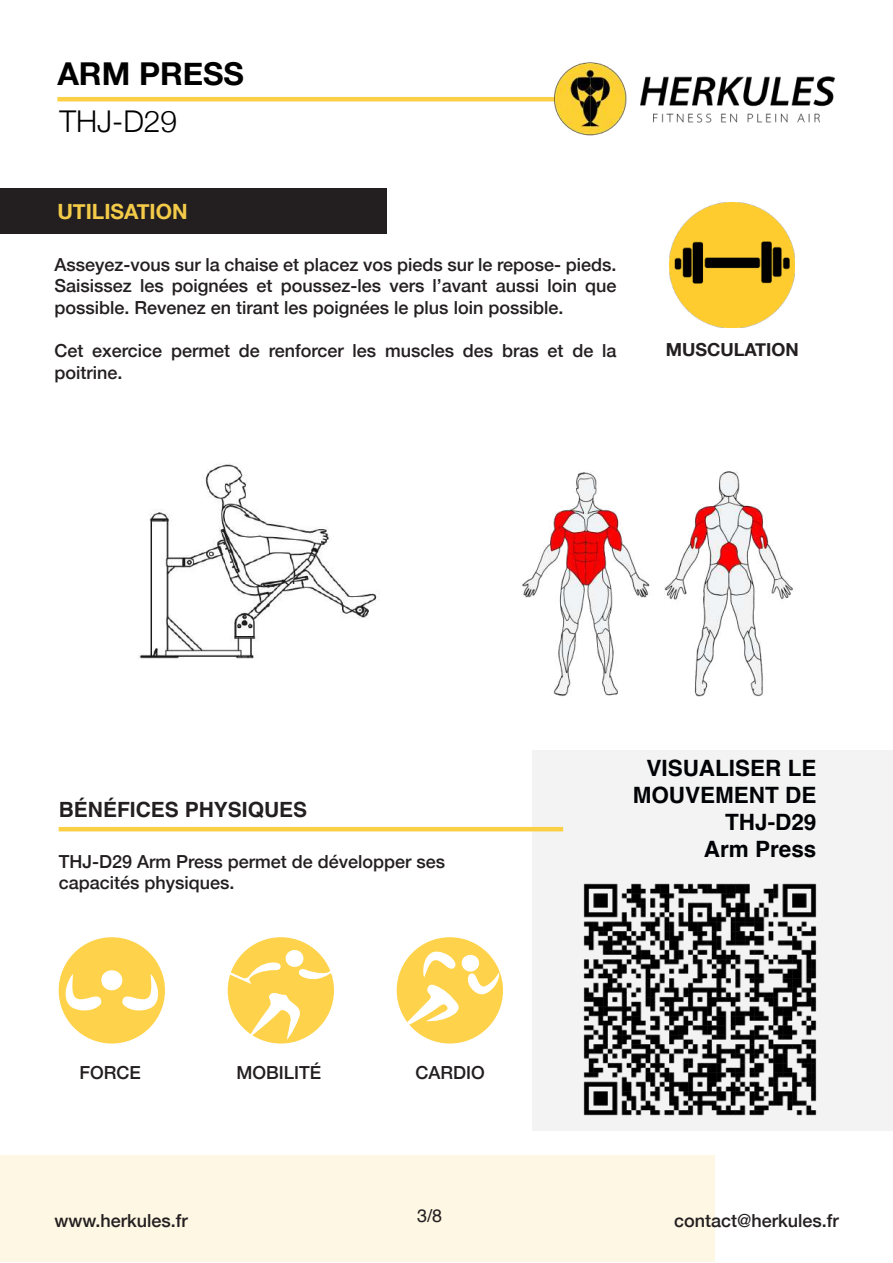
<style>
.page{position:relative;width:893px;height:1263px;background:#fff}
.page>*{position:absolute;margin:0;border:0;box-sizing:border-box;transform-origin:0 0}
.t1{font:700 31.5px "Helvetica Neue";color:#000001}
.t2{font:300 30px "Helvetica Neue";color:#000001}
.t3{font:700 22.5px/27px "Helvetica";color:#010205;text-align:right}
.t4{font:700 21px "Helvetica";color:#231f20}
.t5{font:700 21px "Helvetica Neue";color:#f4cb49}
.t6{font:500 18px/21.6px "Helvetica Neue";color:#231f20}
.t7{font:700 18px "Helvetica Neue";color:#231f20}
.t8{font:18px "Helvetica";color:#231f20}
</style>
<div class="page">
<div style="left:0;top:1156px;width:715px;height:106px;background:#fef7e3"></div>
<div style="left:0;top:188px;width:387px;height:45px;background:#231f20"></div>
<img style="left:138px;top:463px;width:239px;height:196px">
<div style="left:532px;top:750px;width:361px;height:381px;background:#f3f3f3"></div>
<hr style="left:57px;top:97px;width:505px;height:4px;background:#fcd044">
<img style="left:549px;top:62px;width:286px;height:74px">
<img style="left:522px;top:471px;width:271px;height:226px">
<img style="left:583px;top:883px;width:234px;height:233px">
<img style="left:670px;top:202px;width:125px;height:126px">
<hr style="left:59px;top:827px;width:504px;height:4px;background:#fcd044">
<div style="left:59px;top:937px;width:106px;height:106px;background:#fed24a;border-radius:50%"></div>
<div style="left:228px;top:937px;width:106px;height:106px;background:#fed24a;border-radius:50%"></div>
<div style="left:397px;top:937px;width:106px;height:106px;background:#fed24a;border-radius:50%"></div>
<svg style="left:65px;top:974px;width:37px;height:37px"></svg>
<div style="left:101px;top:970px;width:21px;height:20px;background:#fff;border-radius:50%"></div>
<svg style="left:121px;top:974px;width:38px;height:37px"></svg>
<svg style="left:227px;top:962px;width:107px;height:78px"></svg>
<div style="left:285px;top:950px;width:19px;height:17px;background:#fff;border-radius:50%"></div>
<svg style="left:400px;top:984px;width:59px;height:45px"></svg>
<svg style="left:423px;top:951px;width:33px;height:26px"></svg>
<svg style="left:467px;top:972px;width:33px;height:23px"></svg>
<div style="left:462px;top:955px;width:17px;height:16px;background:#fff;border-radius:50%"></div>
<h1 class="t1" style="left:57px;top:49px;width:188px">ARM PRESS</h1>
<h2 class="t2" style="left:59px;top:98px;width:119px">THJ-D29</h2>
<p class="t5" style="left:57px;top:195px;width:132px">UTILISATION</p>
<p class="t6" style="left:54px;top:252px;width:564px;text-align:justify">Asseyez-vous sur la chaise et placez vos pieds sur le repose- pieds.<br>Saisissez les poignées et poussez-les vers l’avant aussi loin que possible. Revenez en tirant les poignées le plus loin possible.</p>
<p class="t6" style="left:54px;top:338px;width:564px">Cet exercice permet de renforcer les muscles des bras et de la poitrine.</p>
<p class="t7" style="left:666px;top:335px;width:135px">MUSCULATION</p>
<p class="t4" style="left:59px;top:797px;width:250px">BÉNÉFICES PHYSIQUES</p>
<p class="t6" style="left:59px;top:849px;width:388px">THJ-D29 Arm Press permet de développer ses capacités physiques.</p>
<p class="t6" style="left:79px;top:1061px;width:63px">FORCE</p>
<p class="t6" style="left:236px;top:1061px;width:86px">MOBILITÉ</p>
<p class="t6" style="left:416px;top:1061px;width:71px">CARDIO</p>
<p class="t3" style="left:633px;top:757px;width:185px">VISUALISER LE<br>MOUVEMENT DE<br>THJ-D29<br>Arm Press</p>
<p class="t6" style="left:54px;top:1208px;width:135px">www.herkules.fr</p>
<p class="t8" style="left:417px;top:1202px;width:27px">3/8</p>
<p class="t6" style="left:674px;top:1208px;width:166px">contact@herkules.fr</p>
</div>
